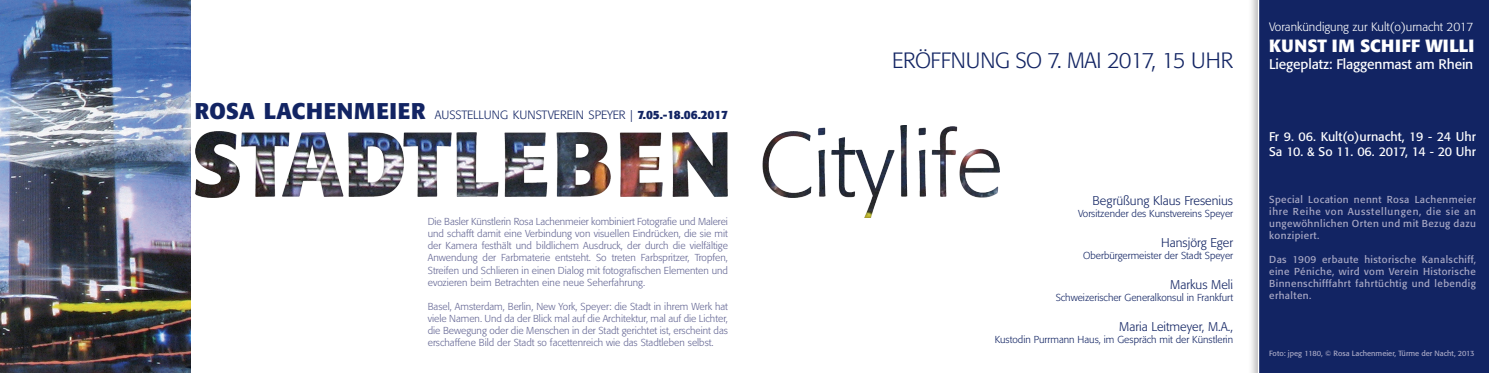
<style>
.page{position:relative;width:1489px;height:373px;background:#fff}
.page>*{position:absolute;margin:0;border:0;box-sizing:border-box;transform-origin:0 0}
.t1{font:300 21.88px "Formata";letter-spacing:-.02em;color:#122463}
.t2{font:700 17.5px "Formata";letter-spacing:.02em;color:#fff}
.t3{font:13.75px "Formata";letter-spacing:-.01em;color:#fff}
.t4{font:300 12.5px "Formata";color:#122463}
.t5{font:12.5px/15px "Formata";color:#fff}
.t6{font:300 12px "Formata";color:#fff}
.t7{font:300 11.88px "Formata";letter-spacing:-.01em;color:#122463}
.t8{font:300 10px/12px "Formata";color:#646694;text-align:justify}
.t9{font:10px/12px "Formata";letter-spacing:.04em;color:#aaaac6;text-align:justify}
.t10{font:300 10px "Formata";color:#122463}
.t11{font:7.5px "Formata";color:#aaaac6}
.s1{font-weight:700;font-size:22.5px}
.s2{font-weight:700}
</style>
<div class="page">
<img style="left:0;top:0;width:190px;height:372px">
<div style="left:169px;top:122px;width:842px;height:97px;background:#231f20;opacity:.75"></div>
<div style="left:1247px;top:0;width:241px;height:372px;background:#231f20;opacity:.3"></div>
<svg style="left:1257px;top:0;width:231px;height:372px;background:#22336c"></svg>
<p class="t7" style="left:195px;top:107px;width:534px"><span class="s1">ROSA LACHENMEIER</span> AUSSTELLUNG KUNSTVEREIN SPEYER | <span class="s2">7.05.-18.06.2017</span></p>
<p class="t8" style="left:428px;top:215px;width:302px">Die Basler Künstlerin Rosa Lachenmeier kombiniert Fotografie und Malerei und schafft damit eine Verbindung von visuellen Eindrücken, die sie mit der Kamera festhält und bildlichem Ausdruck, der durch die vielfältige Anwendung der Farbmaterie entsteht. So treten Farbspritzer, Tropfen, Streifen und Schlieren in einen Dialog mit fotografischen Elementen und evozieren beim Betrachten eine neue Seherfahrung.</p>
<p class="t8" style="left:428px;top:299px;width:302px">Basel, Amsterdam, Berlin, New York, Speyer: die Stadt in ihrem Werk hat viele Namen. Und da der Blick mal auf die Architektur, mal auf die Lichter, die Bewegung oder die Menschen in der Stadt gerichtet ist, erscheint das erschaffene Bild der Stadt so facettenreich wie das Stadtleben selbst.</p>
<h1 class="t1" style="left:892px;top:48px;width:342px">ERÖFFNUNG SO 7. MAI 2017, 15 UHR</h1>
<p class="t4" style="left:1092px;top:193px;width:142px">Begrüßung Klaus Fresenius</p>
<p class="t10" style="left:1078px;top:207px;width:156px">Vorsitzender des Kunstvereins Speyer</p>
<p class="t4" style="left:1161px;top:235px;width:73px">Hansjörg Eger</p>
<p class="t10" style="left:1083px;top:249px;width:151px">Oberbürgermeister der Stadt Speyer</p>
<p class="t4" style="left:1170px;top:277px;width:64px">Markus Meli</p>
<p class="t10" style="left:1055px;top:291px;width:179px">Schweizerischer Generalkonsul in Frankfurt</p>
<p class="t4" style="left:1119px;top:319px;width:115px">Maria Leitmeyer, M.A.,</p>
<p class="t10" style="left:994px;top:333px;width:240px">Kustodin Purrmann Haus, im Gespräch mit der Künstlerin</p>
<p class="t6" style="left:1269px;top:20px;width:206px">Vorankündigung zur Kult(o)urnacht 2017</p>
<h2 class="t2" style="left:1269px;top:35px;width:206px">KUNST IM SCHIFF WILLI</h2>
<h3 class="t3" style="left:1269px;top:55px;width:206px">Liegeplatz: Flaggenmast am Rhein</h3>
<p class="t5" style="left:1269px;top:129px;width:208px">Fr 9. 06. Kult(o)urnacht, 19 - 24 Uhr<br>Sa 10. &amp; So 11. 06. 2017, 14 - 20 Uhr</p>
<p class="t9" style="left:1269px;top:193px;width:208px">Special Location nennt Rosa Lachenmeier ihre Reihe von Ausstellungen, die sie an ungewöhnlichen Orten und mit Bezug dazu konzipiert.</p>
<p class="t9" style="left:1269px;top:253px;width:208px">Das 1909 erbaute historische Kanalschiff, eine Péniche, wird vom Verein Historische Binnenschifffahrt fahrtüchtig und lebendig erhalten.</p>
<p class="t11" style="left:1269px;top:348px;width:207px">Foto: jpeg 1180, © Rosa Lachenmeier, Türme der Nacht, 2013</p>
</div>
